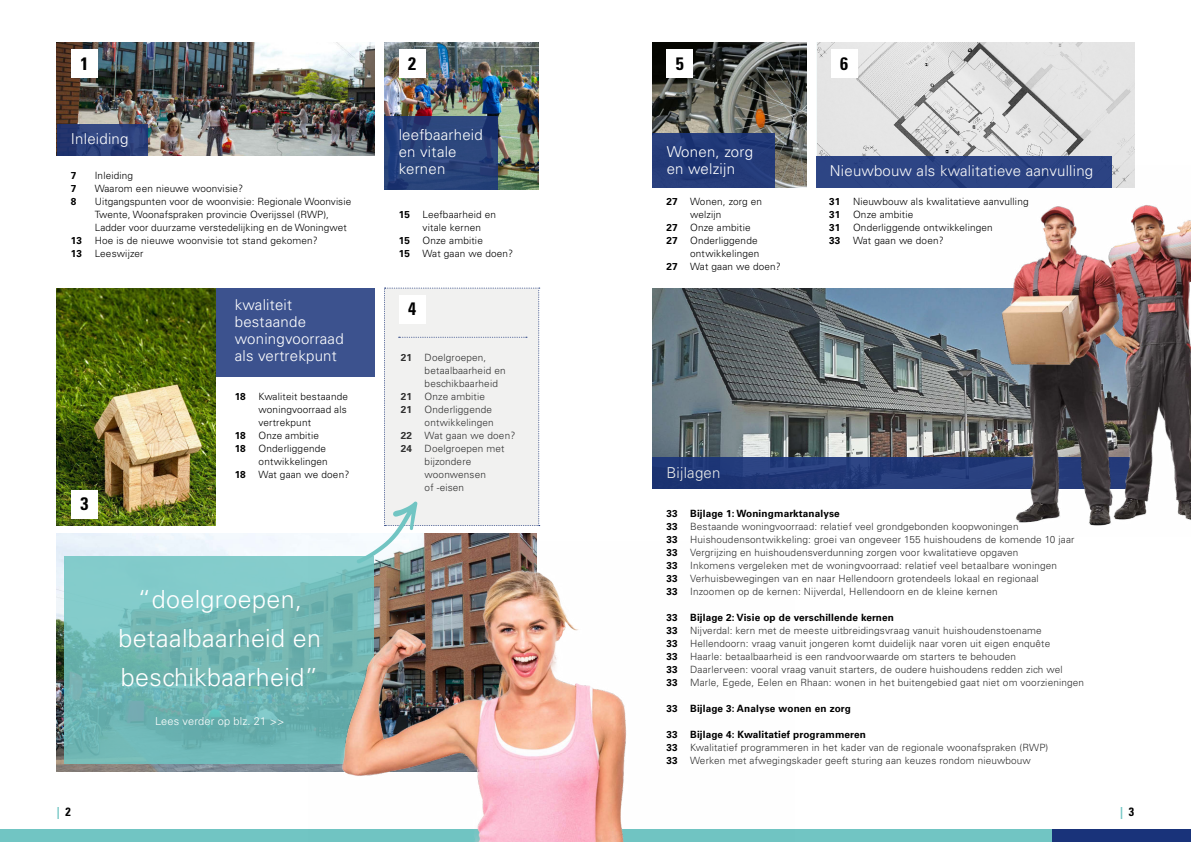
<style>
.page{position:relative;width:1191px;height:842px;background:#fff}
.page>*{position:absolute;margin:0;border:0;box-sizing:border-box;transform-origin:0 0}
.t1{font:300 25px/39px "Univers LT Std";letter-spacing:.015em;color:#fff;text-align:center}
.t2{font:700 condensed 18px "Univers LT Std";color:#000}
.t3{font:300 15px/17px "Univers LT Std";letter-spacing:.015em;color:#fff}
.t4{font:700 condensed 12px "Univers LT Std";color:#71c5c3}
.t5{font:300 11px "Univers LT Std";letter-spacing:.015em;color:#fff}
.t6{font:300 10px/13px "Univers LT Std";letter-spacing:.015em;color:#303030}
.t7{font:300 10px/13px "Univers LT Std";letter-spacing:.015em;color:#000}
.t8{font:700 10px "Univers LT Std";letter-spacing:.015em;color:#000}
.t9{font:700 10px "Univers LT Std";letter-spacing:.015em;color:#303030}
.s1{color:#000}
</style>
<div class="page">
<div style="left:0;top:829px;width:1052px;height:13px;background:#71c5c3"></div>
<img style="left:57px;top:534px;width:298px;height:237px">
<img style="left:57px;top:43px;width:318px;height:113px">
<div style="left:216px;top:288px;width:159px;height:89px;background:#3c528e"></div>
<svg style="left:64px;top:557px;width:245px;height:207px;background:#73bab8"></svg>
<img style="left:384px;top:43px;width:155px;height:147px">
<img style="left:652px;top:43px;width:154px;height:145px">
<img style="left:817px;top:43px;width:317px;height:122px">
<svg style="left:384px;top:116px;width:114px;height:74px;background:#274179"></svg>
<svg style="left:57px;top:124px;width:91px;height:32px;background:#2a3e79"></svg>
<div style="left:652px;top:133px;width:123px;height:55px;background:#243b79"></div>
<img style="left:57px;top:288px;width:159px;height:237px">
<div style="left:71px;top:50px;width:27px;height:28px;background:#fff"></div>
<div style="left:71px;top:490px;width:27px;height:28px;background:#fff"></div>
<div style="left:399px;top:50px;width:26px;height:28px;background:#fff"></div>
<div style="left:666px;top:50px;width:27px;height:28px;background:#fff"></div>
<div style="left:830px;top:50px;width:27px;height:28px;background:#fff"></div>
<div style="left:815px;top:156px;width:296px;height:32px;background:#2d4584"></div>
<img style="left:309px;top:542px;width:318px;height:300px">
<img style="left:652px;top:288px;width:338px;height:169px">
<div style="left:652px;top:457px;width:480px;height:32px;background:linear-gradient(to bottom,#233b7b,#213877)"></div>
<svg style="left:357px;top:288px;width:183px;height:276px"></svg>
<div style="left:1052px;top:829px;width:139px;height:13px;background:#19337a"></div>
<img style="left:990px;top:165px;width:201px;height:361px">
<h2 class="t2" style="left:80px;top:56px;width:9px">1</h2>
<h3 class="t3" style="left:71px;top:132px;width:59px">Inleiding</h3>
<p class="t8" style="left:71px;top:172px;width:7px">7</p>
<p class="t7" style="left:95px;top:170px;width:40px">Inleiding</p>
<p class="t8" style="left:71px;top:185px;width:7px">7</p>
<p class="t7" style="left:95px;top:183px;width:150px">Waarom een nieuwe woonvisie?</p>
<p class="t8" style="left:71px;top:198px;width:7px">8</p>
<p class="t7" style="left:95px;top:196px;width:258px">Uitgangspunten voor de woonvisie: Regionale Woonvisie<br>Twente, Woonafspraken provincie Overijssel (RWP),<br>Ladder voor duurzame verstedelijking en de Woningwet</p>
<p class="t8" style="left:71px;top:237px;width:13px">13</p>
<p class="t7" style="left:95px;top:235px;width:225px">Hoe is de nieuwe woonvisie tot stand gekomen?</p>
<p class="t8" style="left:71px;top:250px;width:13px">13</p>
<p class="t7" style="left:95px;top:248px;width:50px">Leeswijzer</p>
<h2 class="t2" style="left:80px;top:496px;width:9px">3</h2>
<h3 class="t3" style="left:235px;top:297px;width:110px">kwaliteit bestaande woningvoorraad als vertrekpunt</h3>
<p class="t8" style="left:235px;top:393px;width:13px">18</p>
<p class="t7" style="left:259px;top:391px;width:91px">Kwaliteit bestaande woningvoorraad als vertrekpunt</p>
<p class="t8" style="left:235px;top:432px;width:13px">18</p>
<p class="t7" style="left:259px;top:430px;width:62px">Onze ambitie</p>
<p class="t8" style="left:235px;top:445px;width:13px">18</p>
<p class="t7" style="left:259px;top:443px;width:71px">Onderliggende ontwikkelingen</p>
<p class="t8" style="left:235px;top:471px;width:13px">18</p>
<p class="t7" style="left:259px;top:469px;width:92px">Wat gaan we doen?</p>
<h1 class="t1" style="left:118px;top:582px;width:204px">“doelgroepen, betaalbaarheid en beschikbaarheid”</h1>
<p class="t5" style="left:155px;top:717px;width:131px">Lees verder op blz. 21 &gt;&gt;</p>
<h2 class="t2" style="left:408px;top:56px;width:9px">2</h2>
<h3 class="t3" style="left:399px;top:128px;width:86px">leefbaarheid en vitale kernen</h3>
<p class="t8" style="left:399px;top:211px;width:13px">15</p>
<p class="t7" style="left:422px;top:209px;width:75px">Leefbaarheid en vitale kernen</p>
<p class="t8" style="left:399px;top:237px;width:13px">15</p>
<p class="t7" style="left:422px;top:235px;width:62px">Onze ambitie</p>
<p class="t8" style="left:399px;top:250px;width:13px">15</p>
<p class="t7" style="left:422px;top:248px;width:92px">Wat gaan we doen?</p>
<h2 class="t2" style="left:408px;top:302px;width:9px">4</h2>
<p class="t9" style="left:401px;top:354px;width:13px">21</p>
<p class="t6" style="left:424px;top:352px;width:82px">Doelgroepen, betaalbaarheid en beschikbaarheid</p>
<p class="t9" style="left:401px;top:393px;width:13px">21</p>
<p class="t6" style="left:424px;top:391px;width:62px">Onze ambitie</p>
<p class="t9" style="left:401px;top:406px;width:13px">21</p>
<p class="t6" style="left:424px;top:404px;width:71px">Onderliggende ontwikkelingen</p>
<p class="t9" style="left:401px;top:432px;width:13px">22</p>
<p class="t6" style="left:424px;top:430px;width:92px">Wat gaan we doen?</p>
<p class="t9" style="left:401px;top:445px;width:13px">24</p>
<p class="t6" style="left:424px;top:443px;width:81px">Doelgroepen met bijzondere woonwensen<br>of -eisen</p>
<h2 class="t2" style="left:676px;top:56px;width:9px">5</h2>
<h2 class="t2" style="left:840px;top:56px;width:9px">6</h2>
<h3 class="t3" style="left:666px;top:145px;width:88px">Wonen, zorg en welzijn</h3>
<p class="t8" style="left:666px;top:198px;width:13px">27</p>
<p class="t7" style="left:690px;top:196px;width:73px">Wonen, zorg en welzijn</p>
<p class="t8" style="left:666px;top:224px;width:13px">27</p>
<p class="t7" style="left:690px;top:222px;width:62px">Onze ambitie</p>
<p class="t8" style="left:666px;top:237px;width:13px">27</p>
<p class="t7" style="left:690px;top:235px;width:71px">Onderliggende ontwikkelingen</p>
<p class="t8" style="left:666px;top:263px;width:13px">27</p>
<p class="t7" style="left:690px;top:261px;width:92px">Wat gaan we doen?</p>
<h3 class="t3" style="left:830px;top:164px;width:265px">Nieuwbouw als kwalitatieve aanvulling</h3>
<p class="t8" style="left:829px;top:198px;width:13px">31</p>
<p class="t7" style="left:853px;top:196px;width:177px">Nieuwbouw als kwalitatieve aanvulling</p>
<p class="t8" style="left:829px;top:211px;width:13px">31</p>
<p class="t7" style="left:853px;top:209px;width:62px">Onze ambitie</p>
<p class="t8" style="left:829px;top:224px;width:13px">31</p>
<p class="t7" style="left:853px;top:222px;width:141px">Onderliggende ontwikkelingen</p>
<p class="t8" style="left:829px;top:237px;width:13px">33</p>
<p class="t7" style="left:853px;top:235px;width:92px">Wat gaan we doen?</p>
<h3 class="t3" style="left:666px;top:465px;width:56px">Bijlagen</h3>
<p class="t8" style="left:666px;top:510px;width:13px">33</p>
<p class="t8" style="left:690px;top:510px;width:151px">Bijlage 1: Woningmarktanalyse</p>
<p class="t8" style="left:666px;top:523px;width:13px">33</p>
<p class="t6" style="left:690px;top:521px;width:330px">Bestaande woningvoorraad: relatief veel grondgebonden koopwoningen</p>
<p class="t8" style="left:666px;top:536px;width:13px">33</p>
<p class="t6" style="left:690px;top:534px;width:386px">Huishoudensontwikkeling: groei van ongeveer 155 huishoudens de komende 10 jaar</p>
<p class="t8" style="left:666px;top:549px;width:13px">33</p>
<p class="t6" style="left:690px;top:547px;width:330px">Vergrijzing en huishoudensverdunning zorgen voor kwalitatieve opgaven</p>
<p class="t8" style="left:666px;top:562px;width:13px">33</p>
<p class="t6" style="left:690px;top:560px;width:368px">Inkomens vergeleken met de woningvoorraad: relatief veel betaalbare woningen</p>
<p class="t8" style="left:666px;top:575px;width:13px">33</p>
<p class="t6" style="left:690px;top:573px;width:350px">Verhuisbewegingen van en naar Hellendoorn grotendeels lokaal en regionaal</p>
<p class="t8" style="left:666px;top:588px;width:13px">33</p>
<p class="t6" style="left:690px;top:586px;width:309px">Inzoomen op de kernen: Nijverdal, Hellendoorn en de kleine kernen</p>
<p class="t8" style="left:666px;top:614px;width:13px">33</p>
<p class="t8" style="left:690px;top:614px;width:205px">Bijlage 2: Visie op de verschillende kernen</p>
<p class="t8" style="left:666px;top:627px;width:13px">33</p>
<p class="t6" style="left:690px;top:625px;width:353px">Nijverdal: kern met de meeste uitbreidingsvraag vanuit huishoudenstoename</p>
<p class="t8" style="left:666px;top:640px;width:13px">33</p>
<p class="t6" style="left:690px;top:638px;width:361px">Hellendoorn: vraag vanuit jongeren komt duidelijk naar voren uit eigen enquête</p>
<p class="t8" style="left:666px;top:653px;width:13px">33</p>
<p class="t6" style="left:690px;top:651px;width:327px">Haarle: betaalbaarheid is een randvoorwaarde om starters te behouden</p>
<p class="t8" style="left:666px;top:666px;width:13px">33</p>
<p class="t6" style="left:690px;top:664px;width:374px">Daarlerveen: vooral vraag vanuit starters, de oudere huishoudens redden zich wel</p>
<p class="t8" style="left:666px;top:679px;width:13px">33</p>
<p class="t6" style="left:690px;top:677px;width:395px">Marle, Egede, Eelen en Rhaan: wonen in het buitengebied gaat niet om voorzieningen</p>
<p class="t8" style="left:666px;top:705px;width:13px">33</p>
<p class="t8" style="left:690px;top:705px;width:162px">Bijlage 3: Analyse wonen en zorg</p>
<p class="t8" style="left:666px;top:731px;width:13px">33</p>
<p class="t8" style="left:690px;top:731px;width:177px">Bijlage 4: Kwalitatief programmeren</p>
<p class="t8" style="left:666px;top:744px;width:13px">33</p>
<p class="t6" style="left:690px;top:742px;width:360px">Kwalitatief programmeren in het kader van de regionale woonafspraken (RWP)</p>
<p class="t8" style="left:666px;top:757px;width:13px">33</p>
<p class="t6" style="left:690px;top:755px;width:342px">Werken met afwegingskader geeft sturing aan keuzes rondom nieuwbouw</p>
<p class="t4" style="left:57px;top:807px;width:16px">| <span class="s1">2</span></p>
<p class="t4" style="left:1120px;top:807px;width:16px">| <span class="s1">3</span></p>
</div>
